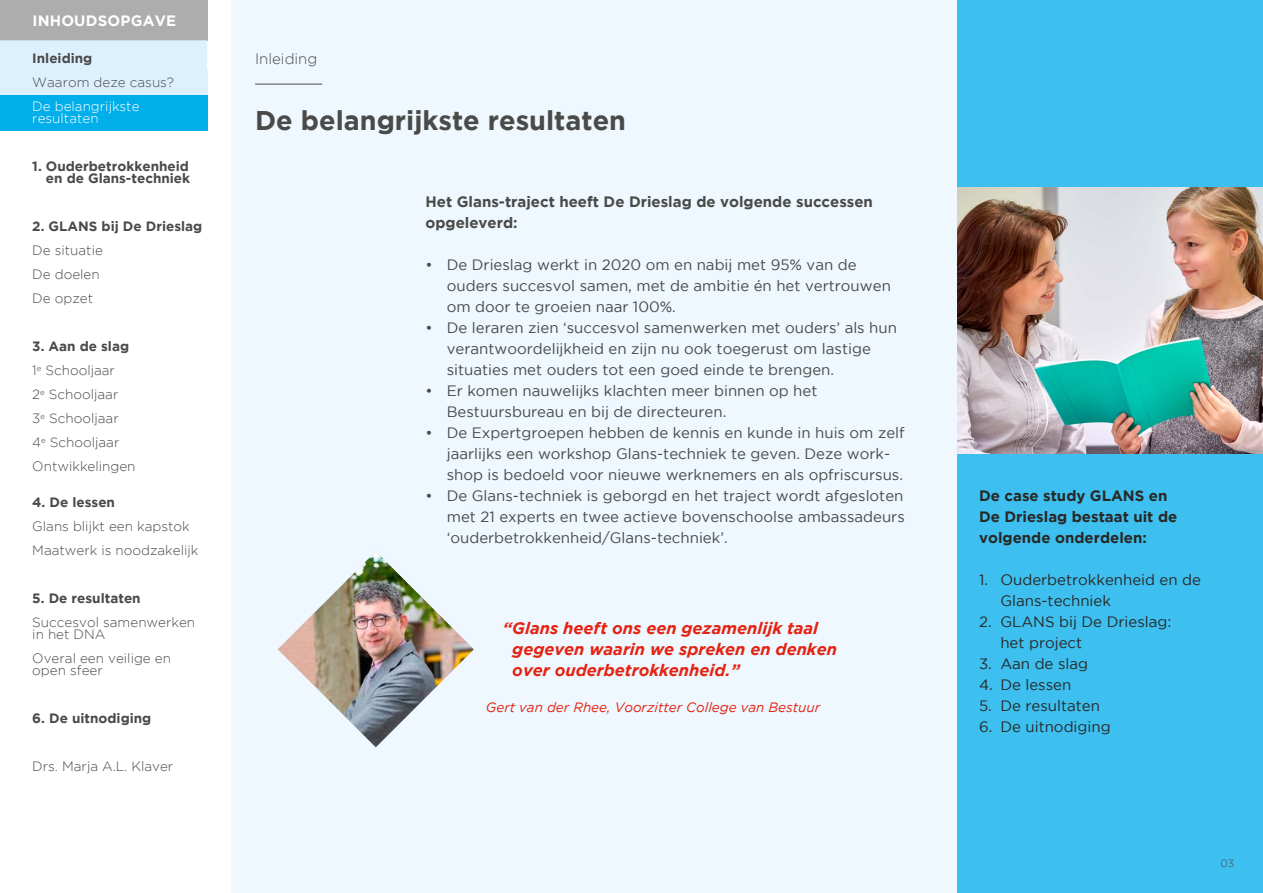
<style>
.page{position:relative;width:1263px;height:893px;background:#fff}
.page>*{position:absolute;margin:0;border:0;box-sizing:border-box;transform-origin:0 0}
.t1{font:700 27px "Gotham";color:#4a4a49}
.t2{font:italic 700 16.5px/21px "Gotham";color:#e42313}
.t3{font:15px/21px "Gotham";color:#4a4a49}
.t4{font:15px/21px "Gotham";color:#282827}
.t5{font:700 15px/21px "Gotham";color:#4a4a49}
.t6{font:700 15px/21px "Gotham";color:#282827}
.t7{font:700 15px "Gotham";letter-spacing:.015em;color:#fff}
.t8{font:300 15px "Gotham";color:#4a4a49}
.t9{font:300 13.5px/24px "Gotham";color:#4a4a49}
.t10{font:700 13.5px/12px "Gotham";color:#4a4a49;text-align:right}
.t11{font:italic 13.5px "Gotham";color:#e42313}
.t12{font:300 13.5px/12px "Gotham";color:#fff}
.t13{font:300 10.5px "Gotham";color:#4a4a49}
.s1{font-weight:700}
</style>
<div class="page">
<div style="left:232px;top:0;width:1031px;height:893px;background:#eef8fe"></div>
<div style="left:958px;top:0;width:305px;height:893px;background:#3dc0f0"></div>
<hr style="left:255px;top:84px;width:67px;height:1px;background:#4a4a49">
<img style="left:278px;top:551px;width:196px;height:196px">
<div style="left:0;top:0;width:207px;height:40px;background:#adadad"></div>
<div style="left:0;top:95px;width:207px;height:36px;background:#00afea"></div>
<div style="left:0;top:71px;width:207px;height:24px;background:#dcf0fd"></div>
<div style="left:0;top:40px;width:207px;height:31px;background:#dcf0fd"></div>
<img style="left:958px;top:187px;width:305px;height:266px">
<p class="t7" style="left:32px;top:12px;width:145px">INHOUDSOPGAVE</p>
<p class="t10" style="left:32px;top:52px;width:62px">Inleiding</p>
<p class="t9" style="left:32px;top:70px;width:143px">Waarom deze casus?</p>
<p class="t12" style="left:32px;top:100px;width:109px">De belangrijkste resultaten</p>
<p class="t10" style="left:32px;top:160px;width:159px">1. Ouderbetrokkenheid en de Glans-techniek</p>
<p class="t10" style="left:32px;top:220px;width:171px">2. GLANS bij De Drieslag</p>
<p class="t9" style="left:32px;top:238px;width:72px">De situatie<br>De doelen<br>De opzet</p>
<p class="t9" style="left:32px;top:334px;width:105px"><span class="s1">3. Aan de slag<br></span>1<sup>e</sup> Schooljaar<br>2<sup>e</sup> Schooljaar<br>3<sup>e</sup> Schooljaar<br>4<sup>e</sup> Schooljaar<br>Ontwikkelingen</p>
<p class="t10" style="left:32px;top:496px;width:84px">4. De lessen</p>
<p class="t9" style="left:32px;top:514px;width:168px">Glans blijkt een kapstok<br>Maatwerk is noodzakelijk</p>
<p class="t10" style="left:32px;top:592px;width:110px">5. De resultaten</p>
<p class="t9" style="left:32px;top:616px;width:164px;line-height:12px">Succesvol samenwerken in het DNA</p>
<p class="t9" style="left:32px;top:652px;width:140px;line-height:12px">Overal een veilige en open sfeer</p>
<p class="t10" style="left:32px;top:712px;width:121px">6. De uitnodiging</p>
<p class="t9" style="left:32px;top:754px;width:143px">Drs. Marja A.L. Klaver</p>
<p class="t8" style="left:255px;top:51px;width:64px">Inleiding</p>
<h1 class="t1" style="left:255px;top:105px;width:372px">De belangrijkste resultaten</h1>
<p class="t5" style="left:425px;top:190px;width:449px">Het Glans-traject heeft De Drieslag de volgende successen opgeleverd:</p>
<p class="t3" style="left:447px;top:254px;width:446px;text-indent:-21px">• De Drieslag werkt in 2020 om en nabij met 95% van de ouders succesvol samen, met de ambitie én het vertrouwen om door te groeien naar 100%.</p>
<p class="t3" style="left:447px;top:317px;width:452px;text-indent:-21px">• De leraren zien ‘succesvol samenwerken met ouders’ als hun verantwoordelijkheid en zijn nu ook toegerust om lastige situaties met ouders tot een goed einde te brengen.</p>
<p class="t3" style="left:447px;top:380px;width:372px;text-indent:-21px">• Er komen nauwelijks klachten meer binnen op het<br>Bestuursbureau en bij de directeuren.</p>
<p class="t3" style="left:447px;top:422px;width:459px;text-indent:-21px">• De Expertgroepen hebben de kennis en kunde in huis om zelf jaarlijks een workshop Glans-techniek te geven. Deze work&shy;shop is bedoeld voor nieuwe werknemers en als opfriscursus.</p>
<p class="t3" style="left:447px;top:485px;width:460px;text-align:justify;text-indent:-21px">• De Glans-techniek is geborgd en het traject wordt afgesloten met 21 experts en twee actieve bovenschoolse ambassadeurs ‘ouderbetrokkenheid/Glans-techniek’.</p>
<p class="t6" style="left:979px;top:485px;width:200px">De case study GLANS en<br>De Drieslag bestaat uit de volgende onderdelen:</p>
<p class="t4" style="left:1000px;top:569px;width:202px;text-indent:-21px">1. Ouderbetrokkenheid en de<br>Glans-techniek</p>
<p class="t4" style="left:1000px;top:611px;width:172px;text-indent:-21px">2. GLANS bij De Drieslag: het project</p>
<p class="t4" style="left:979px;top:653px;width:110px">3. Aan de slag</p>
<p class="t4" style="left:979px;top:674px;width:94px">4. De lessen</p>
<p class="t4" style="left:979px;top:695px;width:122px">5. De resultaten</p>
<p class="t4" style="left:979px;top:716px;width:133px">6. De uitnodiging</p>
<p class="t2" style="left:512px;top:618px;width:326px;text-indent:-9px">“Glans heeft ons een gezamenlijk taal gegeven waarin we spreken en denken over ouderbetrokkenheid.”</p>
<p class="t11" style="left:486px;top:700px;width:336px">Gert van der Rhee, Voorzitter College van Bestuur</p>
<p class="t13" style="left:1220px;top:857px;width:15px">03</p>
</div>
